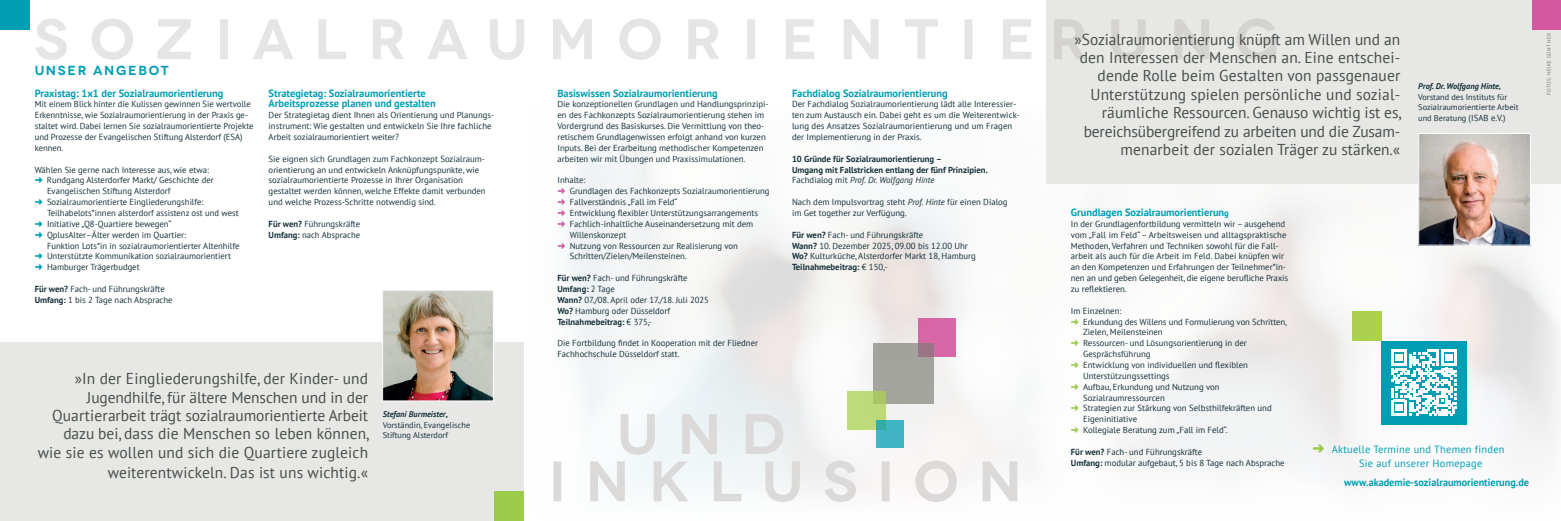
<style>
.page{position:relative;width:1561px;height:521px;background:#fff}
.page>*{position:absolute;margin:0;border:0;box-sizing:border-box;transform-origin:0 0}
.t1{font:15.75px/18.4px "PT Sans";letter-spacing:.01em;color:#464e49;text-align:right}
.t2{font:600 13.12px "Novecentowide";letter-spacing:.13em;color:#009eb4}
.t3{font:700 10.5px/10.8px "PT Sans";color:#009eb4}
.t4{font:10.5px/13.1px "PT Sans";letter-spacing:.025em;color:#009eb4}
.t5{font:8.75px/10.8px "PT Sans";color:#17313a}
.t6{font:700 8.75px/10.8px "PT Sans";color:#17313a}
.t7{font:8.31px/10.5px "PT Sans";color:#17313a}
.t8{font:italic 700 8.31px "PT Sans";color:#17313a}
.t9{font:5.25px "PT Sans";letter-spacing:.08em;color:#777571}
.s1{color:#009eb4}
.s2{font-weight:700}
.s3{font-weight:700;font-style:italic}
.s4{color:#d557a0}
.s5{font-weight:400}
.s6{font-weight:400;font-style:italic}
.s7{font-style:italic}
.s8{font-size:8.75px}
.s9{color:#9acb4a}
</style>
<div class="page">
<img style="left:569px;top:131px;width:991px;height:370px">
<div style="left:1045px;top:0;width:515px;height:184px;background:#e7e7e6"></div>
<div style="left:0;top:343px;width:523px;height:178px;background:#e7e7e6"></div>
<svg style="left:35px;top:18px;width:996px;height:42px"></svg>
<svg style="left:1054px;top:18px;width:222px;height:42px"></svg>
<div style="left:494px;top:491px;width:29px;height:30px;background:#9acb4a"></div>
<div style="left:1381px;top:341px;width:85px;height:84px;background:#009eb4"></div>
<svg style="left:1391px;top:350px;width:65px;height:66px"></svg>
<div style="left:918px;top:318px;width:38px;height:39px;background:#d766a7"></div>
<div style="left:872px;top:343px;width:61px;height:61px;background:#a4a49f"></div>
<svg style="left:847px;top:391px;width:39px;height:39px"></svg>
<svg style="left:876px;top:420px;width:27px;height:28px"></svg>
<svg style="left:620px;top:414px;width:163px;height:41px"></svg>
<svg style="left:553px;top:461px;width:464px;height:41px"></svg>
<img style="left:384px;top:292px;width:108px;height:107px">
<div style="left:382px;top:290px;width:112px;height:111px;border:1px solid #fff"></div>
<div style="left:0;top:0;width:30px;height:30px;background:#009eb4"></div>
<img style="left:1419px;top:135px;width:109px;height:109px">
<div style="left:1417px;top:133px;width:113px;height:113px;border:1px solid #fff"></div>
<div style="left:1351px;top:311px;width:30px;height:30px;background:#abd14f"></div>
<div style="left:1531px;top:0;width:29px;height:30px;background:#d557a0"></div>
<h2 class="t2" style="left:35px;top:62px;width:135px">UNSER ANGEBOT</h2>
<p class="t3" style="left:35px;top:87px;width:190px">Praxistag: 1x1 der Sozialraumorientierung</p>
<p class="t5" style="left:35px;top:99px;width:220px">Mit einem Blick hinter die Kulissen gewinnen Sie wertvolle Erkenntnisse, wie Sozialraumorientierung in der Praxis ge&shy;staltet wird. Dabei lernen Sie sozialraumorientierte Projekte und Prozesse der Evangelischen Stiftung Alsterdorf (ESA) kennen.</p>
<p class="t5" style="left:35px;top:164px;width:176px">Wählen Sie gerne nach Interesse aus, wie etwa:</p>
<p class="t5" style="left:35px;top:175px;width:180px"><span class="s1">➜</span> Rundgang Alsterdorfer Markt/ Geschichte der</p>
<p class="t5" style="left:47px;top:186px;width:125px">Evangelischen Stiftung Alsterdorf</p>
<p class="t5" style="left:35px;top:196px;width:170px"><span class="s1">➜</span> Sozialraumorientierte Eingliederungshilfe:</p>
<p class="t5" style="left:47px;top:207px;width:193px">Teilhabelots*innen alsterdorf assistenz ost und west</p>
<p class="t5" style="left:35px;top:218px;width:138px"><span class="s1">➜</span> Initiative „Q8-Quartiere bewegen“</p>
<p class="t5" style="left:35px;top:229px;width:153px"><span class="s1">➜</span> QplusAlter–Älter werden im Quartier:</p>
<p class="t5" style="left:47px;top:240px;width:194px">Funktion Lots*in in sozialraumorientierter Altenhilfe</p>
<p class="t5" style="left:35px;top:251px;width:198px"><span class="s1">➜</span> Unterstützte Kommunikation sozialraumorientiert</p>
<p class="t5" style="left:35px;top:261px;width:106px"><span class="s1">➜</span> Hamburger Trägerbudget</p>
<p class="t5" style="left:35px;top:283px;width:139px"><span class="s2">Für wen?</span> Fach- und Führungskräfte<br><span class="s2">Umfang:</span> 1 bis 2 Tage nach Absprache</p>
<p class="t3" style="left:268px;top:87px;width:169px">Strategietag: Sozialraumorientierte<br>Arbeitsprozesse planen und gestalten</p>
<p class="t5" style="left:268px;top:110px;width:227px">Der Strategietag dient Ihnen als Orientierung und Planungs&shy;instrument: Wie gestalten und entwickeln Sie Ihre fachliche<br>Arbeit sozialraumorientiert weiter?</p>
<p class="t5" style="left:268px;top:153px;width:218px">Sie eignen sich Grundlagen zum Fachkonzept Sozialraum&shy;orientierung an und entwickeln Anknüpfungspunkte, wie sozialraumorientierte Prozesse in Ihrer Organisation gestaltet werden können, welche Effekte damit verbunden und welche Prozess-Schritte notwendig sind.</p>
<p class="t5" style="left:268px;top:218px;width:93px"><span class="s2">Für wen?</span> Führungskräfte<br><span class="s2">Umfang:</span> nach Absprache</p>
<p class="t1" style="left:38px;top:369px;width:333px">»In der Eingliederungshilfe, der Kinder- und Jugendhilfe, für ältere Menschen und in der Quartierarbeit trägt sozialraumorientierte Arbeit dazu bei, dass die Menschen so leben können, wie sie es wollen und sich die Quartiere zugleich</p>
<h1 class="t1" style="left:108px;top:463px;width:262px">weiterentwickeln. Das ist uns wichtig.«</h1>
<p class="t7" style="left:383px;top:409px;width:89px"><span class="s3">Stefani Burmeister</span><span class="s2">,<br></span>Vorständin, Evangelische<br>Stiftung Alsterdorf</p>
<p class="t3" style="left:557px;top:87px;width:162px">Basiswissen Sozialraumorientierung</p>
<p class="t5" style="left:557px;top:99px;width:212px">Die konzeptionellen Grundlagen und Handlungsprinzipi&shy;en des Fachkonzepts Sozialraumorientierung stehen im Vordergrund des Basiskurses. Die Vermittlung von theo&shy;retischem Grundlagenwissen erfolgt anhand von kurzen Inputs. Bei der Erarbeitung methodischer Kompetenzen arbeiten wir mit Übungen und Praxissimulationen.</p>
<p class="t5" style="left:557px;top:175px;width:29px">Inhalte:</p>
<p class="t5" style="left:557px;top:186px;width:213px"><span class="s4">➜</span> Grundlagen des Fachkonzepts Sozialraumorientierung</p>
<p class="t5" style="left:557px;top:196px;width:121px"><span class="s4">➜</span> Fallverständnis „Fall im Feld“</p>
<p class="t5" style="left:557px;top:207px;width:202px"><span class="s4">➜</span> Entwicklung flexibler Unterstützungsarrangements</p>
<p class="t5" style="left:557px;top:218px;width:197px"><span class="s4">➜</span> Fachlich-inhaltliche Auseinandersetzung mit dem</p>
<p class="t5" style="left:569px;top:229px;width:58px">Willenskonzept</p>
<p class="t5" style="left:557px;top:240px;width:182px"><span class="s4">➜</span> Nutzung von Ressourcen zur Realisierung von</p>
<p class="t5" style="left:569px;top:251px;width:118px">Schritten/Zielen/Meilensteinen.</p>
<p class="t5" style="left:557px;top:272px;width:153px"><span class="s2">Für wen?</span> Fach- und Führungskräfte<br><span class="s2">Umfang:</span> 2 Tage<br><span class="s2">Wann?</span> 07./08. April oder 17./18. Juli 2025<br><span class="s2">Wo?</span> Hamburg oder Düsseldorf<br><span class="s2">Teilnahmebeitrag:</span> € 375,-</p>
<p class="t5" style="left:557px;top:337px;width:202px">Die Fortbildung findet in Kooperation mit der Fliedner<br>Fachhochschule Düsseldorf statt.</p>
<p class="t3" style="left:792px;top:87px;width:157px">Fachdialog Sozialraumorientierung</p>
<p class="t5" style="left:792px;top:99px;width:229px">Der Fachdialog Sozialraumorientierung lädt alle Interessier&shy;ten zum Austausch ein. Dabei geht es um die Weiterentwick&shy;lung des Ansatzes Sozialraumorientierung und um Fragen der Implementierung in der Praxis.</p>
<p class="t6" style="left:792px;top:153px;width:197px">10 Gründe für Sozialraumorientierung –<br>Umgang mit Fallstricken entlang der fünf Prinzipien.<br><span class="s5">Fachdialog mit</span> <span class="s6">Prof. Dr. Wolfgang Hinte</span></p>
<p class="t5" style="left:792px;top:196px;width:217px">Nach dem Impulsvortrag steht <span class="s7">Prof. Hinte</span> für einen Dialog im Get together zur Verfügung.</p>
<p class="t5" style="left:792px;top:229px;width:185px"><span class="s2">Für wen?</span> Fach- und Führungskräfte<br><span class="s2">Wann?</span> 10. Dezember 2025, 09.00 bis 12.00 Uhr <span class="s2">Wo?</span> Kulturküche, Alsterdorfer Markt 18, Hamburg <span class="s2">Teilnahmebeitrag:</span> € 150,-</p>
<p class="t1" style="left:1074px;top:30px;width:328px">»Sozialraumorientierung knüpft am Willen und an den Interessen der Menschen an. Eine entschei&shy;dende Rolle beim Gestalten von passgenauer Unterstützung spielen persönliche und sozial&shy;räumliche Ressourcen. Genauso wichtig ist es, bereichsübergreifend zu arbeiten und die Zusam&shy;menarbeit der sozialen Träger zu stärken.«</p>
<p class="t8" style="left:1417px;top:81px;width:84px">Prof. Dr. Wolfgang Hinte,</p>
<p class="t7" style="left:1417px;top:91px;width:102px">Vorstand des Instituts für<br>Sozialraumorientierte Arbeit und Beratung <span class="s8">(ISAB e.V.)</span></p>
<p class="t9" style="left:1545px;top:95px;width:63px;rotate:-90deg">FOTOS: HEIKE GÜNTHER</p>
<p class="t3" style="left:1070px;top:207px;width:159px">Grundlagen Sozialraumorientierun<span class="s8">g</span></p>
<p class="t5" style="left:1070px;top:218px;width:219px">In der Grundlagenfortbildung vermitteln wir – ausgehend vom „Fall im Feld“ – Arbeitsweisen und alltagspraktische Methoden, Verfahren und Techniken sowohl für die Fall&shy;arbeit als auch für die Arbeit im Feld. Dabei knüpfen wir an den Kompetenzen und Erfahrungen der Teilnehmer*in&shy;nen an und geben Gelegenheit, die eigene berufliche Praxis zu reflektieren.</p>
<p class="t5" style="left:1070px;top:305px;width:52px">Im Einzelnen:</p>
<p class="t5" style="left:1070px;top:316px;width:217px"><span class="s9">➜</span> Erkundung des Willens und Formulierung von Schritten,</p>
<p class="t5" style="left:1083px;top:327px;width:81px">Zielen, Meilensteinen</p>
<p class="t5" style="left:1070px;top:337px;width:177px"><span class="s9">➜</span> Ressourcen- und Lösungsorientierung in der</p>
<p class="t5" style="left:1083px;top:348px;width:69px">Gesprächsführung</p>
<p class="t5" style="left:1070px;top:359px;width:179px"><span class="s9">➜</span> Entwicklung von individuellen und flexiblen</p>
<p class="t5" style="left:1083px;top:370px;width:88px">Unterstützungssettings</p>
<p class="t5" style="left:1070px;top:381px;width:150px"><span class="s9">➜</span> Aufbau, Erkundung und Nutzung von</p>
<p class="t5" style="left:1083px;top:392px;width:83px">Sozialraumressourcen</p>
<p class="t5" style="left:1070px;top:403px;width:202px"><span class="s9">➜</span> Strategien zur Stärkung von Selbsthilfekräften und</p>
<p class="t5" style="left:1083px;top:413px;width:55px">Eigeninitiative</p>
<p class="t5" style="left:1070px;top:424px;width:158px"><span class="s9">➜</span> Kollegiale Beratung zum „Fall im Feld“.</p>
<p class="t5" style="left:1070px;top:446px;width:215px"><span class="s2">Für wen?</span> Fach- und Führungskräfte<br><span class="s2">Umfang:</span> modular aufgebaut, 5 bis 8 Tage nach Absprache</p>
<p class="t4" style="left:1358px;top:443px;width:147px;text-indent:-47px"><span class="s9">➜</span> Aktuelle Termine und Themen finden<br>Sie auf unserer Homepage</p>
<p class="t3" style="left:1343px;top:477px;width:186px">www.akademie-sozialraumorientierung.de</p>
</div>
